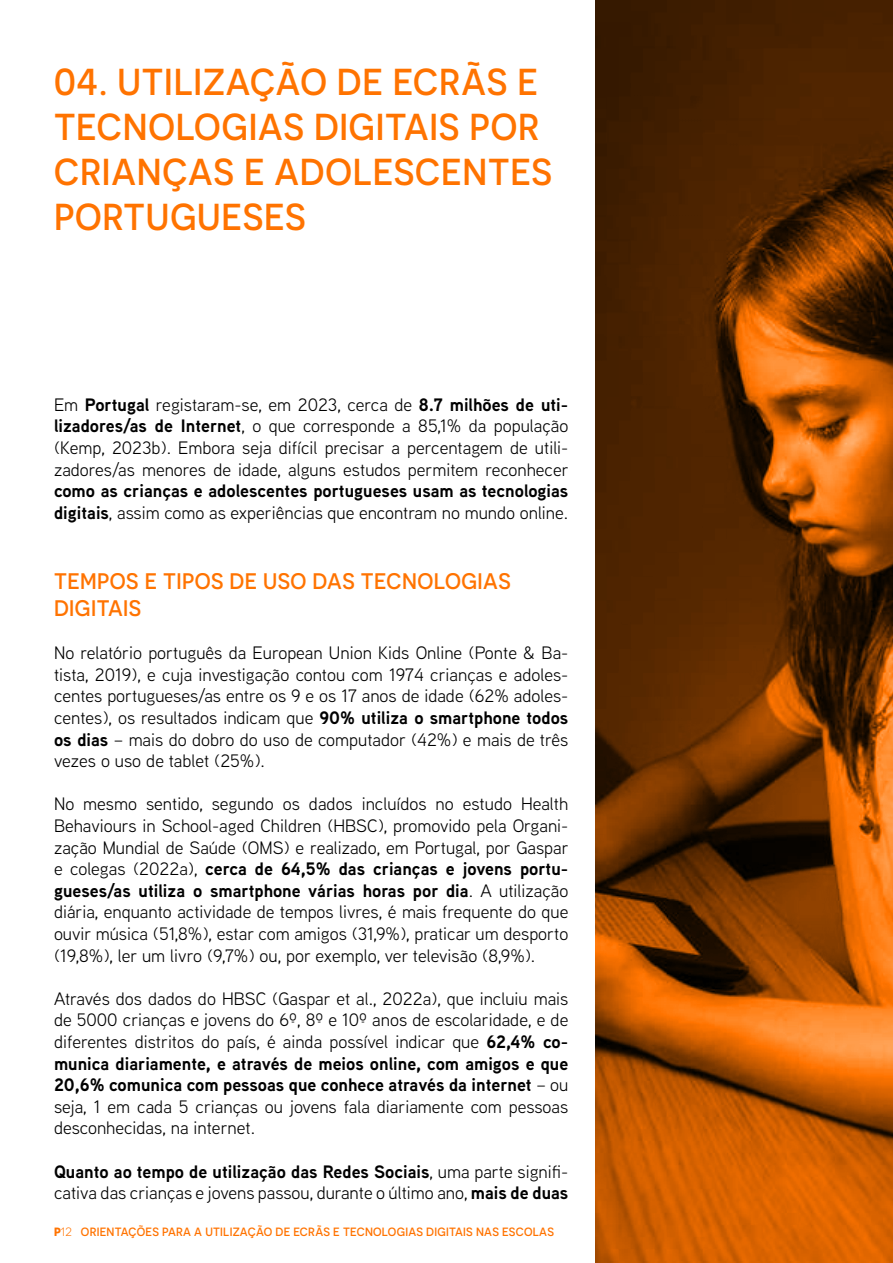
<style>
.page{position:relative;width:893px;height:1263px;background:#fff}
.page>*{position:absolute;margin:0;border:0;box-sizing:border-box;transform-origin:0 0}
.t1{font:500 37.5px/45px "Novecentosans";letter-spacing:.02em;color:#ff7300}
.t2{font:500 22.5px/27px "Novecentosans";letter-spacing:.02em;color:#ff7300}
.t3{font:18px/21.6px "Aaux Next";color:#000;text-align:justify}
.t4{font:700 18px/21.6px "Aaux Next";color:#000}
.t5{font:500 12px "Novecentosans";letter-spacing:.02em;color:#ff7300}
.s1{font-weight:700}
.s2{font-weight:400}
</style>
<div class="page">
<svg style="left:595px;top:0;width:298px;height:1263px;background:#7e3b02"></svg>
<h1 class="t1" style="left:54px;top:58px;width:500px">04. UTILIZAÇÃO DE ECRÃS E<br>TECNOLOGIAS DIGITAIS POR<br>CRIANÇAS E ADOLESCENTES<br>PORTUGUESES</h1>
<p class="t3" style="left:54px;top:393px;width:516px">Em <span class="s1">Portugal</span> registaram-se, em 2023, cerca de <span class="s1">8.7 milhões de uti&shy;lizadores/as de Internet</span>, o que corresponde a 85,1% da população (Kemp, 2023b). Embora seja difícil precisar a percentagem de utili&shy;zadores/as menores de idade, alguns estudos permitem reconhecer</p>
<p class="t4" style="left:54px;top:480px;width:516px">como as crianças e adolescentes portugueses usam as tecnologias digitais<span class="s2">, assim como as experiências que encontram no mundo online.</span></p>
<p class="t2" style="left:54px;top:567px;width:458px">TEMPOS E TIPOS DE USO DAS TECNOLOGIAS<br>DIGITAIS</p>
<p class="t3" style="left:54px;top:641px;width:516px">No relatório português da European Union Kids Online (Ponte &amp; Ba&shy;tista, 2019), e cuja investigação contou com 1974 crianças e adoles&shy;centes portugueses/as entre os 9 e os 17 anos de idade (62% adoles&shy;centes), os resultados indicam que <span class="s1">90% utiliza o smartphone todos os dias</span> – mais do dobro do uso de computador (42%) e mais de três vezes o uso de tablet (25%).</p>
<p class="t3" style="left:54px;top:793px;width:516px">No mesmo sentido, segundo os dados incluídos no estudo Health Behaviours in School-aged Children (HBSC), promovido pela Organi&shy;zação Mundial de Saúde (OMS) e realizado, em Portugal, por Gaspar e colegas (2022a), <span class="s1">cerca de 64,5% das crianças e jovens portu&shy;gueses/as utiliza o smartphone várias horas por dia</span>. A utilização diária, enquanto actividade de tempos livres, é mais frequente do que ouvir música (51,8%), estar com amigos (31,9%), praticar um desporto (19,8%), ler um livro (9,7%) ou, por exemplo, ver televisão (8,9%).</p>
<p class="t3" style="left:54px;top:987px;width:516px">Através dos dados do HBSC (Gaspar et al., 2022a), que incluiu mais de 5000 crianças e jovens do 6º, 8º e 10º anos de escolaridade, e de diferentes distritos do país, é ainda possível indicar que <span class="s1">62,4% co&shy;munica diariamente, e através de meios online, com amigos e que 20,6% comunica com pessoas que conhece através da internet</span> – ou seja, 1 em cada 5 crianças ou jovens fala diariamente com pessoas desconhecidas, na internet.</p>
<p class="t3" style="left:54px;top:1160px;width:516px"><span class="s1">Quanto ao tempo de utilização das Redes Sociais</span>, uma parte signifi&shy;cativa das crianças e jovens passou, durante o último ano, <span class="s1">mais de duas</span></p>
<p class="t5" style="left:54px;top:1225px;width:501px"><span class="s1">P</span><span class="s2">12</span> ORIENTAÇÕES PARA A UTILIZAÇÃO DE ECRÃS E TECNOLOGIAS DIGITAIS NAS ESCOLAS</p>
</div>
